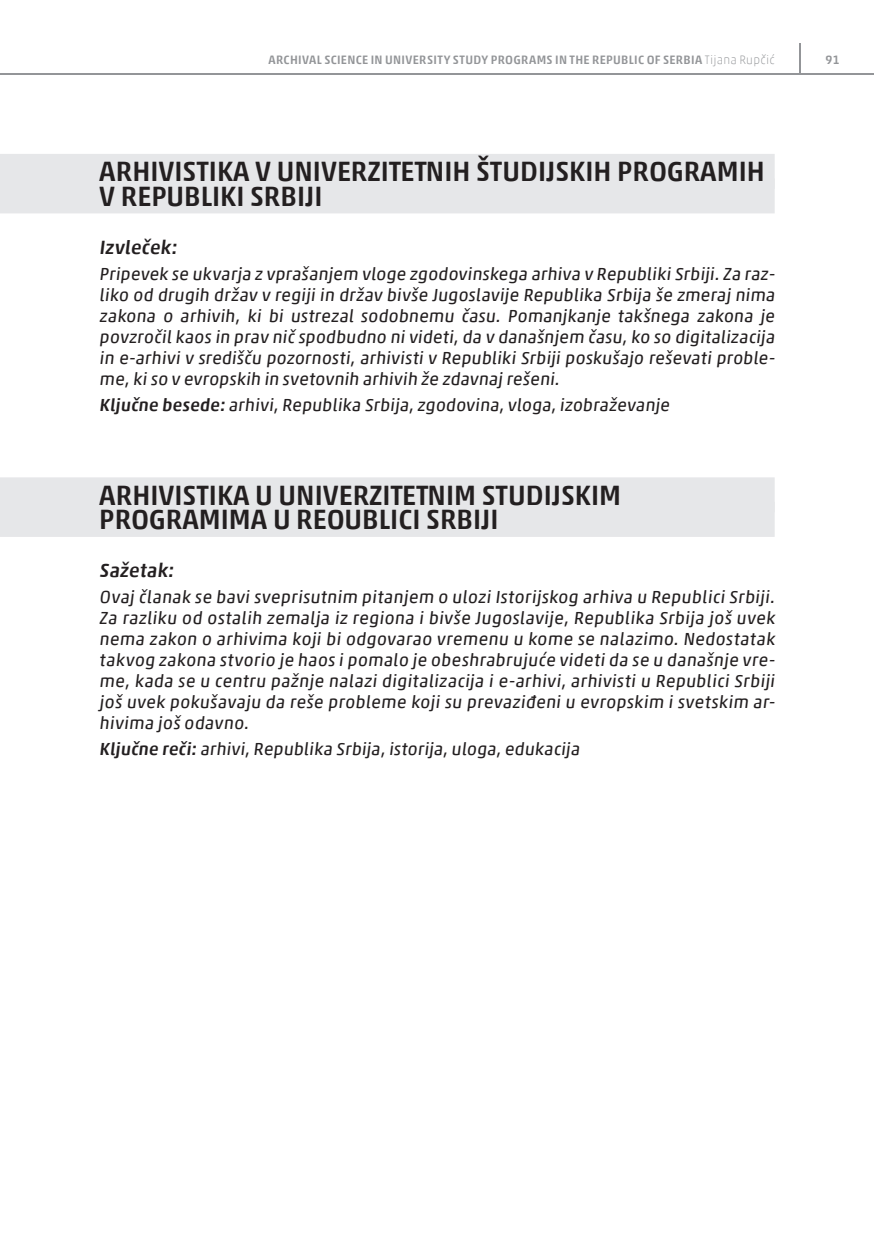
<style>
.page{position:relative;width:874px;height:1241px;background:#fff}
.page>*{position:absolute;margin:0;border:0;box-sizing:border-box;transform-origin:0 0}
.t1{font:500 28px/24.5px "Akko Std";color:#231f20}
.t2{font:500 19.25px "Akko Std";color:#231f20}
.t3{font:17.5px/21px "Akko Pro";letter-spacing:.015em;color:#231f20;text-align:justify}
.t4{font:500 12.25px "Akko Std";letter-spacing:.025em;color:#939598}
.s1{font-weight:100}
.s2{font-family:"Akko Std";font-weight:500}
</style>
<div class="page">
<div style="left:0;top:154px;width:774px;height:35px;background:#e6e7e9"></div>
<div style="left:0;top:178px;width:774px;height:35px;background:#e6e7e9"></div>
<div style="left:0;top:477px;width:774px;height:35px;background:#e6e7e9"></div>
<div style="left:0;top:502px;width:774px;height:35px;background:#e6e7e9"></div>
<hr style="left:0;top:74px;width:873px;height:1px;background:#939598">
<hr style="left:799px;top:43px;width:1px;height:32px;background:#939598">
<p class="t4" style="left:268px;top:52px;width:507px">ARCHIVAL SCIENCE IN UNIVERSITY STUDY PROGRAMS IN THE REPUBLIC OF SERBIA <span class="s1">Tijana Rupčić</span></p>
<p class="t4" style="left:825px;top:52px;width:16px">91</p>
<h1 class="t1" style="left:99px;top:159px;width:666px">ARHIVISTIKA V UNIVERZITETNIH ŠTUDIJSKIH PROGRAMIH<br>V REPUBLIKI SRBIJI</h1>
<p class="t2" style="left:99px;top:235px;width:82px">Izvleček:</p>
<p class="t3" style="left:99px;top:263px;width:679px">Pripevek se ukvarja z vprašanjem vloge zgodovinskega arhiva v RepublikiSrbiji.Za raz&shy;liko od drugih držav v regiji in držav bivše Jugoslavije Republika Srbija še zmeraj nima zakona o arhivih, ki bi ustrezal sodobnemu času. Pomanjkanje takšnega zakona je povzročil kaos in prav nič spodbudno ni videti, da v današnjem času, ko so digitalizacija in e-arhivi v središču pozornosti, arhivisti v Republiki Srbiji poskušajo reševati proble&shy;me,kiso v evropskih in svetovnih arhivih že zdavnaj rešeni.</p>
<p class="t3" style="left:99px;top:394px;width:574px"><span class="s2">Ključne besede:</span> arhivi,Republika Srbija,zgodovina,vloga,izobraževanje</p>
<h1 class="t1" style="left:99px;top:482px;width:523px">ARHIVISTIKA U UNIVERZITETNIM STUDIJSKIM<br>PROGRAMIMA U REOUBLICI SRBIJI</h1>
<p class="t2" style="left:99px;top:559px;width:79px">Sažetak:</p>
<p class="t3" style="left:99px;top:586px;width:679px">Ovaj članak se bavi sveprisutnim pitanjem o ulozi Istorijskog arhiva u Republici Srbiji.<br>Za razliku od ostalih zemalja iz regiona i bivše Jugoslavije, Republika Srbija još uvek nema zakon o arhivima koji bi odgovarao vremenu u kome se nalazimo. Nedostatak takvog zakona stvorio je haos i pomalo je obeshrabrujuće videti da se u današnje vre&shy;me, kada se u centru pažnje nalazi digitalizacija i e-arhivi, arhivisti u Republici Srbiji još uvek pokušavaju da reše probleme koji su prevaziđeni u evropskim i svetskim ar&shy;hivima još odavno.</p>
<p class="t3" style="left:99px;top:738px;width:484px"><span class="s2">Ključne reči:</span> arhivi,Republika Srbija,istorija,uloga,edukacija</p>
</div>
